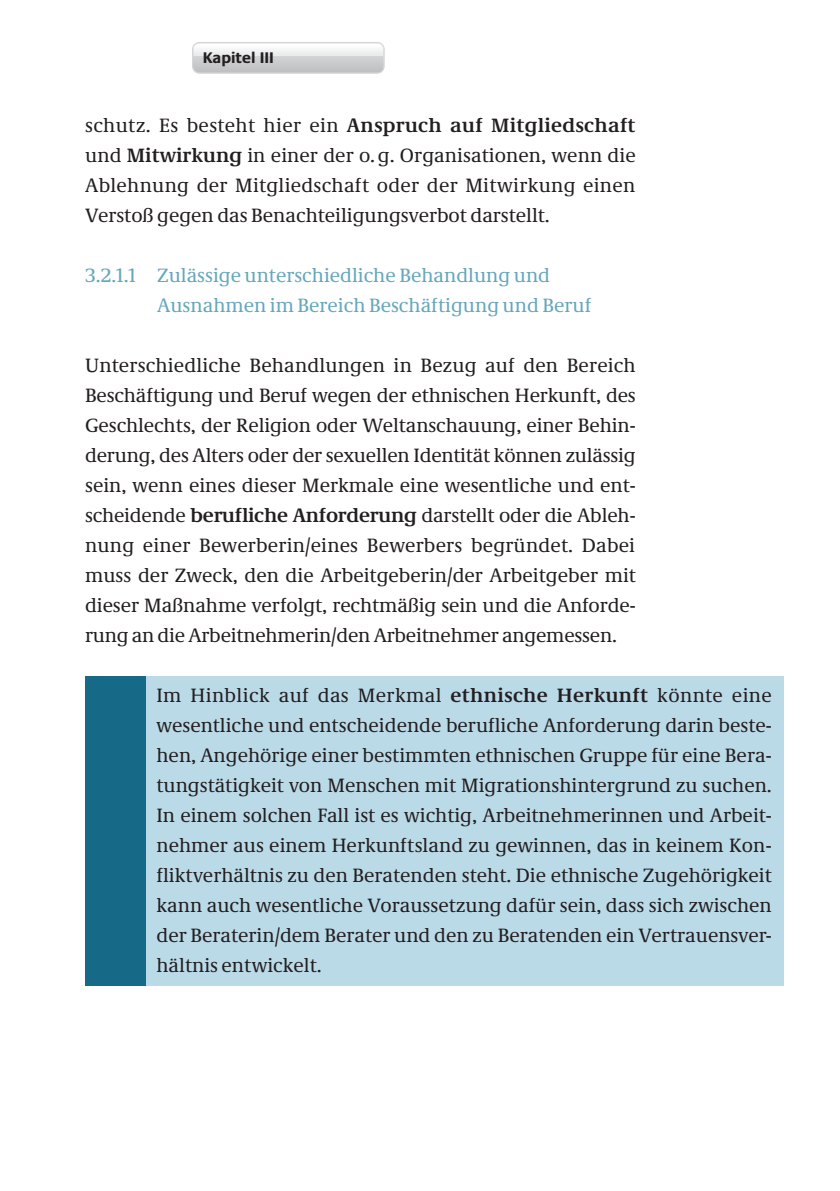
<style>
.page{position:relative;width:840px;height:1191px;background:#fff}
.page>*{position:absolute;margin:0;border:0;box-sizing:border-box;transform-origin:0 0}
.t1{font:20px/30px "Neue Demos";color:#231f20;text-align:justify}
.t2{font:20px/30px "Neue Demos";color:#66a7bb}
.t3{font:700 16px "Neue Praxis";color:#231f20}
.s1{font-weight:700}
</style>
<div class="page">
<svg style="left:192px;top:42px;width:192px;height:32px"></svg>
<div style="left:85px;top:675px;width:697px;height:310px;background:#bbdae8"></div>
<div style="left:85px;top:675px;width:60px;height:310px;background:#176988"></div>
<p class="t3" style="left:203px;top:48px;width:73px">Kapitel III</p>
<p class="t1" style="left:85px;top:110px;width:552px">schutz. Es besteht hier ein <span class="s1">Anspruch auf Mitgliedschaft </span>und <span class="s1">Mitwirkung</span> in einer der o. g. Organisationen, wenn die Ablehnung der Mitgliedschaft oder der Mitwirkung einen Verstoß gegen das Benachteiligungsverbot darstellt.</p>
<p class="t2" style="left:157px;top:260px;width:435px;text-indent:-72px">3.2.1.1 Zulässige unterschiedliche Behandlung und<br>Ausnahmen im Bereich Beschäftigung und Beruf</p>
<p class="t1" style="left:85px;top:350px;width:552px">Unterschiedliche Behandlungen in Bezug auf den Bereich Beschäftigung und Beruf wegen der ethnischen Herkunft, des Geschlechts, der Religion oder Weltanschauung, einer Behin&shy;derung, des Alters oder der sexuellen Identität können zulässig sein, wenn eines dieser Merkmale eine wesentliche und ent&shy;scheidende <span class="s1">berufliche Anforderung</span> darstellt oder die Ableh&shy;nung einer Bewerberin/eines Bewerbers begründet. Dabei muss der Zweck, den die Arbeitgeberin/der Arbeitgeber mit dieser Maßnahme verfolgt, rechtmäßig sein und die Anforde&shy;rung an die Arbeitnehmerin/den Arbeitnehmer angemessen.</p>
<p class="t1" style="left:156px;top:680px;width:616px">Im Hinblick auf das Merkmal <span class="s1">ethnische Herkunft</span> könnte eine wesentliche und entscheidende berufliche Anforderung darin beste&shy;hen, Angehörige einer bestimmten ethnischen Gruppe für eine Bera&shy;tungstätigkeit von Menschen mit Migrationshintergrund zu suchen.<br>In einem solchen Fall ist es wichtig, Arbeitnehmerinnen und Arbeit&shy;nehmer aus einem Herkunftsland zu gewinnen, das in keinem Kon&shy;fliktverhältnis zu den Beratenden steht. Die ethnische Zugehörigkeit kann auch wesentliche Voraussetzung dafür sein, dass sich zwischen der Beraterin/dem Berater und den zu Beratenden ein Vertrauensver&shy;hältnis entwickelt.</p>
</div>
